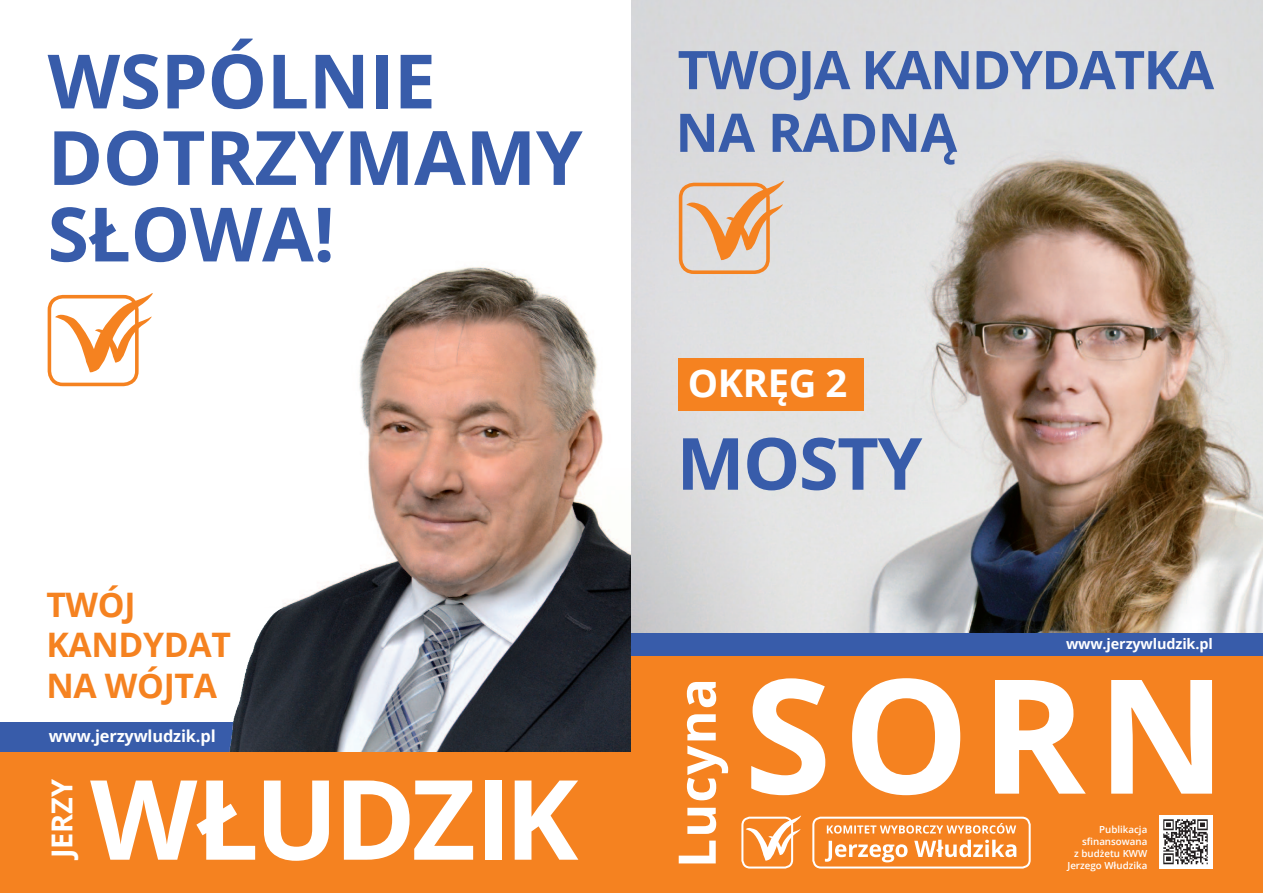
<style>
.page{position:relative;width:1263px;height:893px;background:#fff}
.page>*{position:absolute;margin:0;border:0;box-sizing:border-box;transform-origin:0 0}
.t1{font:700 159.15px "Open Sans";color:#fff}
.t2{font:700 110.85px "Open Sans";letter-spacing:-.04em;color:#fff}
.t3{font:700 75px/76.5px "Open Sans";letter-spacing:-.005em;color:#385caa}
.t4{font:700 72px "Open Sans";letter-spacing:-.02em;color:#385caa}
.t5{font:700 53.25px/62.7px "Open Sans";letter-spacing:-.03em;color:#385caa}
.t6{font:700 51.9px "Open Sans";letter-spacing:.02em;color:#fff}
.t7{font:700 38.25px "Open Sans";letter-spacing:-.01em;color:#fff}
.t8{font:700 33.75px/40.5px "Open Sans";letter-spacing:-.01em;color:#f58220}
.t9{font:700 28.8px "Open Sans";color:#fff}
.t10{font:700 16.35px "Open Sans";letter-spacing:-.01em;color:#fff}
.t11{font:700 14.4px "Open Sans";letter-spacing:-.01em;color:#fff}
.t12{font:600 9.75px/11.7px "Open Sans";color:#fff;text-align:right}
</style>
<div class="page">
<div style="left:0;top:722px;width:631px;height:31px;background:#385caa"></div>
<img style="left:118px;top:267px;width:513px;height:486px">
<div style="left:0;top:753px;width:631px;height:140px;background:#f58220"></div>
<div style="left:48px;top:295px;width:91px;height:91px;border:4px solid #f58220;border-radius:13px"></div>
<svg style="left:55px;top:293px;width:98px;height:79px"></svg>
<img style="left:631px;top:0;width:632px;height:633px">
<div style="left:678px;top:358px;width:186px;height:52px;background:#f58220"></div>
<div style="left:631px;top:652px;width:632px;height:241px;background:#f58220"></div>
<div style="left:741px;top:817px;width:52px;height:51px;border:2px solid #fff;border-radius:8px"></div>
<div style="left:812px;top:817px;width:219px;height:51px;border:2px solid #fff;border-radius:8px"></div>
<svg style="left:827px;top:823px;width:189px;height:11px"></svg>
<svg style="left:825px;top:840px;width:191px;height:22px"></svg>
<svg style="left:746px;top:815px;width:55px;height:46px"></svg>
<div style="left:1159px;top:815px;width:53px;height:53px;background:#fff"></div>
<img style="left:1163px;top:819px;width:45px;height:46px">
<div style="left:631px;top:633px;width:632px;height:22px;background:#385caa"></div>
<div style="left:679px;top:183px;width:91px;height:91px;border:4px solid #f58220;border-radius:13px"></div>
<svg style="left:686px;top:181px;width:98px;height:79px;background:#e4c0a2"></svg>
<h3 class="t3" style="left:48px;top:41px;width:536px">WSPÓLNIE<br>DOTRZYMAMY<br>SŁOWA!</h3>
<h3 class="t8" style="left:46px;top:583px;width:186px">TWÓJ<br>KANDYDAT<br>NA WÓJTA</h3>
<h3 class="t10" style="left:49px;top:724px;width:168px">www.jerzywludzik.pl</h3>
<h3 class="t9" style="left:42px;top:858px;width:81px;rotate:-90deg">JERZY</h3>
<h2 class="t2" style="left:90px;top:741px;width:490px">WŁUDZIK</h2>
<h3 class="t5" style="left:675px;top:37px;width:540px">TWOJA KANDYDATKA<br>NA RADNĄ</h3>
<h3 class="t7" style="left:688px;top:356px;width:161px">OKRĘG 2</h3>
<h3 class="t4" style="left:677px;top:413px;width:247px">MOSTY</h3>
<h3 class="t11" style="left:1066px;top:633px;width:148px">www.jerzywludzik.pl</h3>
<h3 class="t6" style="left:660px;top:868px;width:192px;rotate:-90deg">Lucyna</h3>
<h1 class="t1" style="left:744px;top:623px;width:484px">SORN</h1>
<p class="t12" style="left:1067px;top:824px;width:81px">Publikacja sfinansowana<br>z budżetu KWW<br>Jerzego Włudzika</p>
</div>
